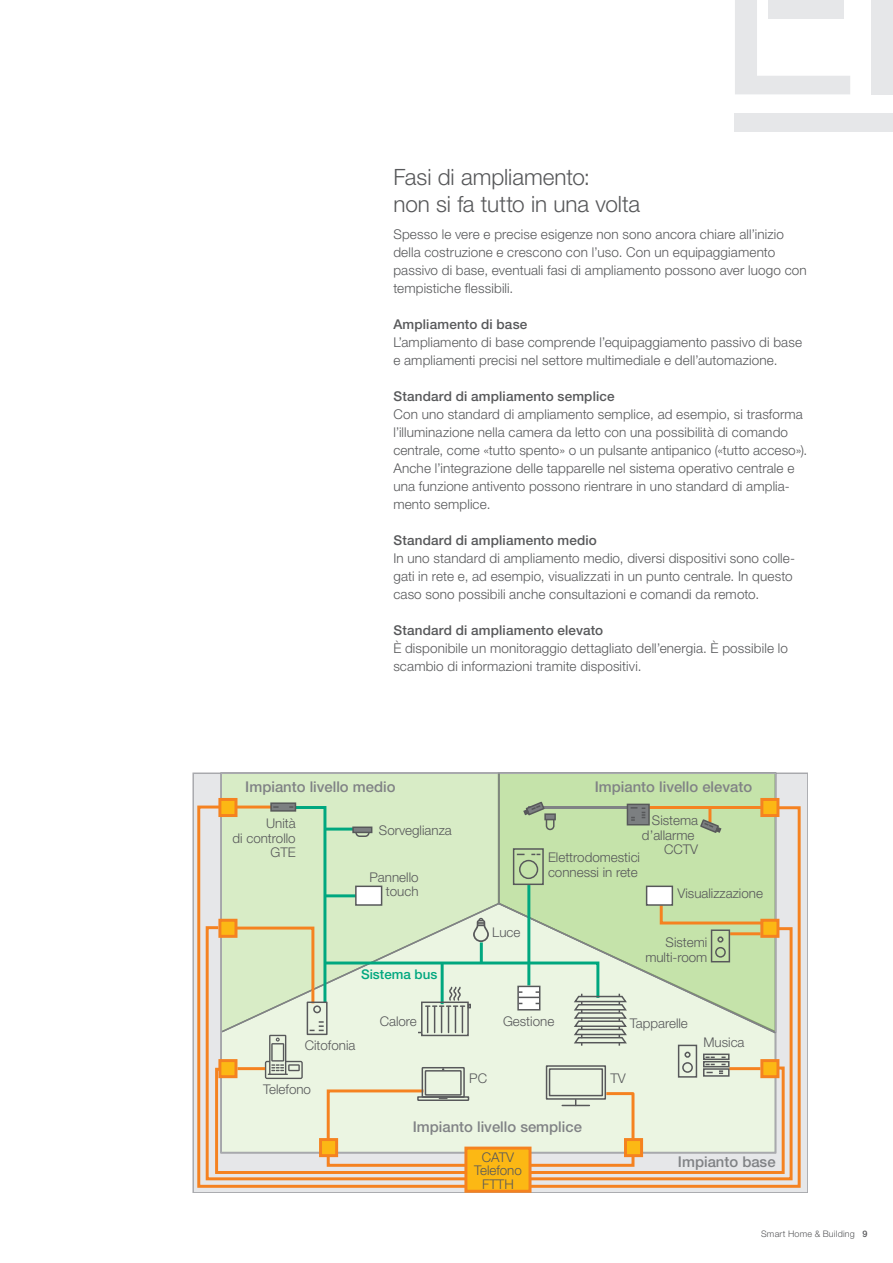
<style>
.page{position:relative;width:893px;height:1263px;background:#fff}
.page>*{position:absolute;margin:0;border:0;box-sizing:border-box;transform-origin:0 0}
.t1{font:300 22.5px/27px "Helvetica Neue LT Std";letter-spacing:-.005em;color:#57585a}
.t2{font:500 14.85px "Helvetica Neue LT Std";color:#808285}
.t3{font:300 13.5px/18px "Helvetica Neue LT Std";letter-spacing:.01em;color:#57585a}
.t4{font:500 13.5px "Helvetica Neue LT Std";letter-spacing:.01em;color:#57585a}
.t5{font:300 13.35px/14.9px "Helvetica Neue LT Std";color:#57585a;text-align:right}
.t6{font:500 13.35px "Helvetica Neue LT Std";color:#00a77f}
.t7{font:300 9px "Helvetica Neue LT Std";letter-spacing:.025em;color:#57585a}
.s1{font-weight:500}
</style>
<div class="page">
<div style="left:735px;top:113px;width:158px;height:19px;background:#e6e7e9"></div>
<svg style="left:735px;top:0;width:115px;height:94px"></svg>
<div style="left:871px;top:0;width:22px;height:94px;background:#e6e7e9"></div>
<div style="left:500px;top:774px;width:274px;height:26px;background:#c5e3aa"></div>
<svg style="left:220px;top:772px;width:280px;height:28px;background:#d3e6c3"></svg>
<svg style="left:196px;top:804px;width:606px;height:385px;background:#e7cbb0"></svg>
<svg style="left:204px;top:925px;width:590px;height:257px;background:#e7cbae"></svg>
<svg style="left:214px;top:1065px;width:572px;height:110px;background:#e6d9c5"></svg>
<svg style="left:325px;top:1153px;width:311px;height:15px;background:#e6ceba"></svg>
<div style="left:321px;top:1139px;width:16px;height:17px;background:#fcb814"></div>
<div style="left:319px;top:1138px;width:19px;height:19px;border:3px solid #f58220"></div>
<div style="left:466px;top:1148px;width:64px;height:43px;background:#fcb814"></div>
<div style="left:464px;top:1146px;width:67px;height:47px;border:3px solid #f58220"></div>
<div style="left:625px;top:1139px;width:17px;height:17px;background:#fcb814"></div>
<div style="left:624px;top:1138px;width:19px;height:19px;border:3px solid #f58220"></div>
<div style="left:760px;top:1059px;width:19px;height:19px;border:3px solid #f58220"></div>
<div style="left:760px;top:919px;width:19px;height:19px;border:3px solid #f58220"></div>
<div style="left:760px;top:798px;width:19px;height:19px;border:3px solid #f58220"></div>
<div style="left:220px;top:1060px;width:16px;height:17px;background:#fcb814"></div>
<div style="left:218px;top:1059px;width:19px;height:19px;border:3px solid #f58220"></div>
<div style="left:220px;top:920px;width:16px;height:16px;background:#fcb814"></div>
<div style="left:218px;top:919px;width:19px;height:19px;border:3px solid #f58220"></div>
<div style="left:220px;top:799px;width:16px;height:16px;background:#fcb814"></div>
<div style="left:218px;top:798px;width:19px;height:19px;border:3px solid #f58220"></div>
<svg style="left:234px;top:800px;width:543px;height:342px;background:#d5e5c4"></svg>
<h1 class="t1" style="left:393px;top:163px;width:248px">Fasi di ampliamento:<br>non si fa tutto in una volta</h1>
<p class="t3" style="left:393px;top:225px;width:415px">Spesso le vere e precise esigenze non sono ancora chiare all’inizio della costruzione e crescono con l’uso. Con un equipaggiamento passivo di base, eventuali fasi di ampliamento possono aver luogo con tempistiche flessibili.</p>
<p class="t4" style="left:393px;top:316px;width:136px">Ampliamento di base</p>
<p class="t3" style="left:393px;top:333px;width:410px">L’ampliamento di base comprende l’equipaggiamento passivo di base e ampliamenti precisi nel settore multimediale e dell’automazione.</p>
<p class="t4" style="left:393px;top:388px;width:223px">Standard di ampliamento semplice</p>
<p class="t3" style="left:393px;top:405px;width:416px">Con uno standard di ampliamento semplice, ad esempio, si trasforma l’illuminazione nella camera da letto con una possibilità di comando centrale, come «tutto spento» o un pulsante antipanico («tutto acceso»).<br>Anche l’integrazione delle tapparelle nel sistema operativo centrale e una funzione antivento possono rientrare in uno standard di amplia&shy;mento semplice.</p>
<p class="t4" style="left:393px;top:532px;width:205px">Standard di ampliamento medio</p>
<p class="t3" style="left:393px;top:549px;width:403px">In uno standard di ampliamento medio, diversi dispositivi sono colle&shy;gati in rete e, ad esempio, visualizzati in un punto centrale. In questo caso sono possibili anche consultazioni e comandi da remoto.</p>
<p class="t4" style="left:393px;top:622px;width:211px">Standard di ampliamento elevato</p>
<p class="t3" style="left:393px;top:639px;width:396px">È disponibile un monitoraggio dettagliato dell’energia. È possibile lo scambio di informazioni tramite dispositivi.</p>
<p class="t2" style="left:245px;top:778px;width:152px">Impianto livello medio</p>
<p class="t2" style="left:595px;top:778px;width:159px">Impianto livello elevato</p>
<p class="t5" style="left:233px;top:815px;width:65px">Unità<br>di controllo<br>GTE</p>
<p class="t5" style="left:379px;top:822px;width:74px">Sorveglianza</p>
<p class="t5" style="left:642px;top:812px;width:58px">Sistema d’allarme<br>CCTV</p>
<p class="t5" style="left:548px;top:849px;width:94px;text-align:left">Elettrodomestici connessi in rete</p>
<p class="t5" style="left:370px;top:869px;width:51px">Pannello touch</p>
<p class="t5" style="left:677px;top:885px;width:87px">Visualizzazione</p>
<p class="t6" style="left:361px;top:966px;width:78px">Sistema bus</p>
<p class="t5" style="left:380px;top:1013px;width:39px">Calore</p>
<p class="t5" style="left:492px;top:924px;width:30px">Luce</p>
<p class="t5" style="left:645px;top:935px;width:64px">Sistemi multi-room</p>
<p class="t5" style="left:503px;top:1013px;width:53px">Gestione</p>
<p class="t5" style="left:630px;top:1015px;width:59px">Tapparelle</p>
<p class="t5" style="left:305px;top:1038px;width:52px">Citofonia</p>
<p class="t5" style="left:263px;top:1081px;width:49px">Telefono</p>
<p class="t5" style="left:469px;top:1070px;width:19px">PC</p>
<p class="t5" style="left:610px;top:1070px;width:17px">TV</p>
<p class="t2" style="left:413px;top:1117px;width:171px">Impianto livello semplice</p>
<p class="t5" style="left:474px;top:1150px;width:49px;line-height:13.4px;text-align:center">CATV<br>Telefono<br>FTTH</p>
<p class="t5" style="left:703px;top:1034px;width:43px">Musica</p>
<p class="t2" style="left:678px;top:1152px;width:99px">Impianto base</p>
<p class="t7" style="left:761px;top:1228px;width:108px">Smart Home &amp; Building <span class="s1">9</span></p>
</div>
